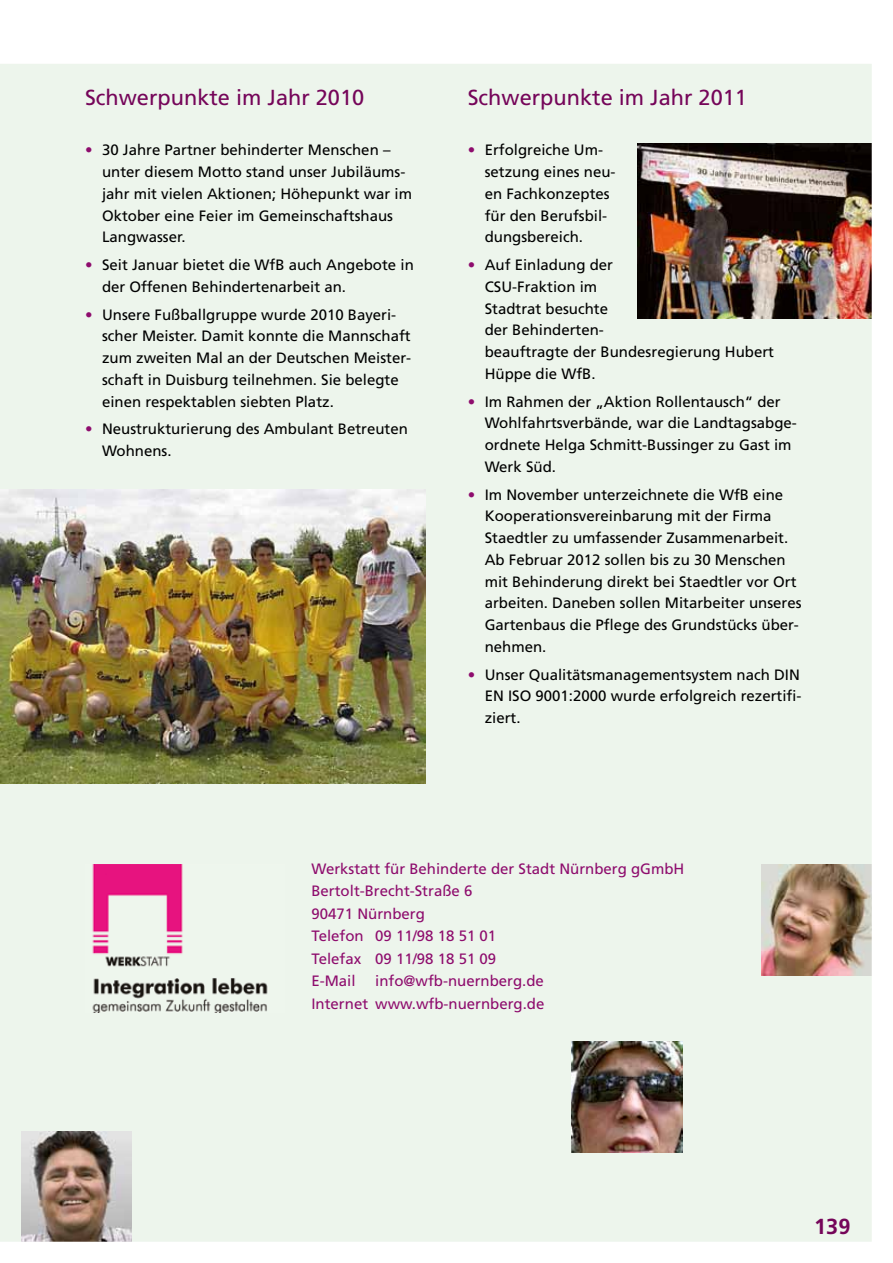
<style>
.page{position:relative;width:893px;height:1263px;background:#fff}
.page>*{position:absolute;margin:0;border:0;box-sizing:border-box;transform-origin:0 0}
.t1{font:21.75px "Frutiger";color:#750559}
.t2{font:700 21.75px "Frutiger";color:#750559}
.t3{font:15px/21.8px "Frutiger";color:#000}
.t4{font:15px/22.5px "Frutiger";color:#8e0c6d}
.s1{font-weight:700;color:#8e0c6d}
</style>
<div class="page">
<img style="left:0;top:64px;width:872px;height:1178px">
<h1 class="t1" style="left:85px;top:85px;width:281px">Schwerpunkte im Jahr 2010</h1>
<p class="t3" style="left:102px;top:139px;width:312px;text-indent:-17px"><span class="s1">•</span> 30 Jahre Partner behinderter Menschen – unter diesem Motto stand unser Jubiläums&shy;jahr mit vielen Aktionen; Höhepunkt war im Oktober eine Feier im Gemeinschaftshaus Langwasser.</p>
<p class="t3" style="left:102px;top:254px;width:313px;text-indent:-17px"><span class="s1">•</span> Seit Januar bietet die WfB auch Angebote in der Offenen Behindertenarbeit an.</p>
<p class="t3" style="left:102px;top:303px;width:310px;text-indent:-17px"><span class="s1">•</span> Unsere Fußballgruppe wurde 2010 Bayeri&shy;scher Meister. Damit konnte die Mannschaft zum zweiten Mal an der Deutschen Meister&shy;schaft in Duisburg teilnehmen. Sie belegte einen respektablen siebten Platz.</p>
<p class="t3" style="left:102px;top:418px;width:307px;text-indent:-17px"><span class="s1">•</span> Neustrukturierung des Ambulant Betreuten<br>Wohnens.</p>
<h1 class="t1" style="left:468px;top:85px;width:281px">Schwerpunkte im Jahr 2011</h1>
<p class="t3" style="left:485px;top:139px;width:132px;text-indent:-17px"><span class="s1">•</span> Erfolgreiche Um&shy;setzung eines neu&shy;en Fachkonzeptes für den Berufsbil&shy;dungsbereich.</p>
<p class="t3" style="left:485px;top:254px;width:291px;text-indent:-17px"><span class="s1">•</span> Auf Einladung der<br>CSU-Fraktion im<br>Stadtrat besuchte<br>der Behinderten-<br>beauftragte der Bundesregierung Hubert<br>Hüppe die WfB.</p>
<p class="t3" style="left:485px;top:390px;width:314px;text-indent:-17px"><span class="s1">•</span> Im Rahmen der „Aktion Rollentausch“ der Wohlfahrtsverbände, war die Landtagsabge&shy;ordnete Helga Schmitt-Bussinger zu Gast im Werk Süd.</p>
<p class="t3" style="left:485px;top:483px;width:318px;text-indent:-17px"><span class="s1">•</span> Im November unterzeichnete die WfB eine Kooperationsvereinbarung mit der Firma Staedtler zu umfassender Zusammenarbeit.<br>Ab Februar 2012 sollen bis zu 30 Menschen mit Behinderung direkt bei Staedtler vor Ort arbeiten. Daneben sollen Mitarbeiter unseres Gartenbaus die Pflege des Grundstücks über&shy;nehmen.</p>
<p class="t3" style="left:485px;top:663px;width:318px;text-align:justify;text-indent:-17px"><span class="s1">•</span> Unser Qualitätsmanagementsystem nach DIN EN ISO 9001:2000 wurde erfolgreich rezertifi&shy;ziert.</p>
<p class="t4" style="left:311px;top:857px;width:374px">Werkstatt für Behinderte der Stadt Nürnberg gGmbH<br>Bertolt-Brecht-Straße 6<br>90471 Nürnberg<br>Telefon 09 11/98 18 51 01<br>Telefax 09 11/98 18 51 09<br>E-Mail</p>
<p class="t4" style="left:311px;top:970px;width:234px;text-align:right">info@wfb-nuernberg.de<br>Internet www.wfb-nuernberg.de</p>
<h1 class="t2" style="left:814px;top:1213px;width:38px">139</h1>
</div>
